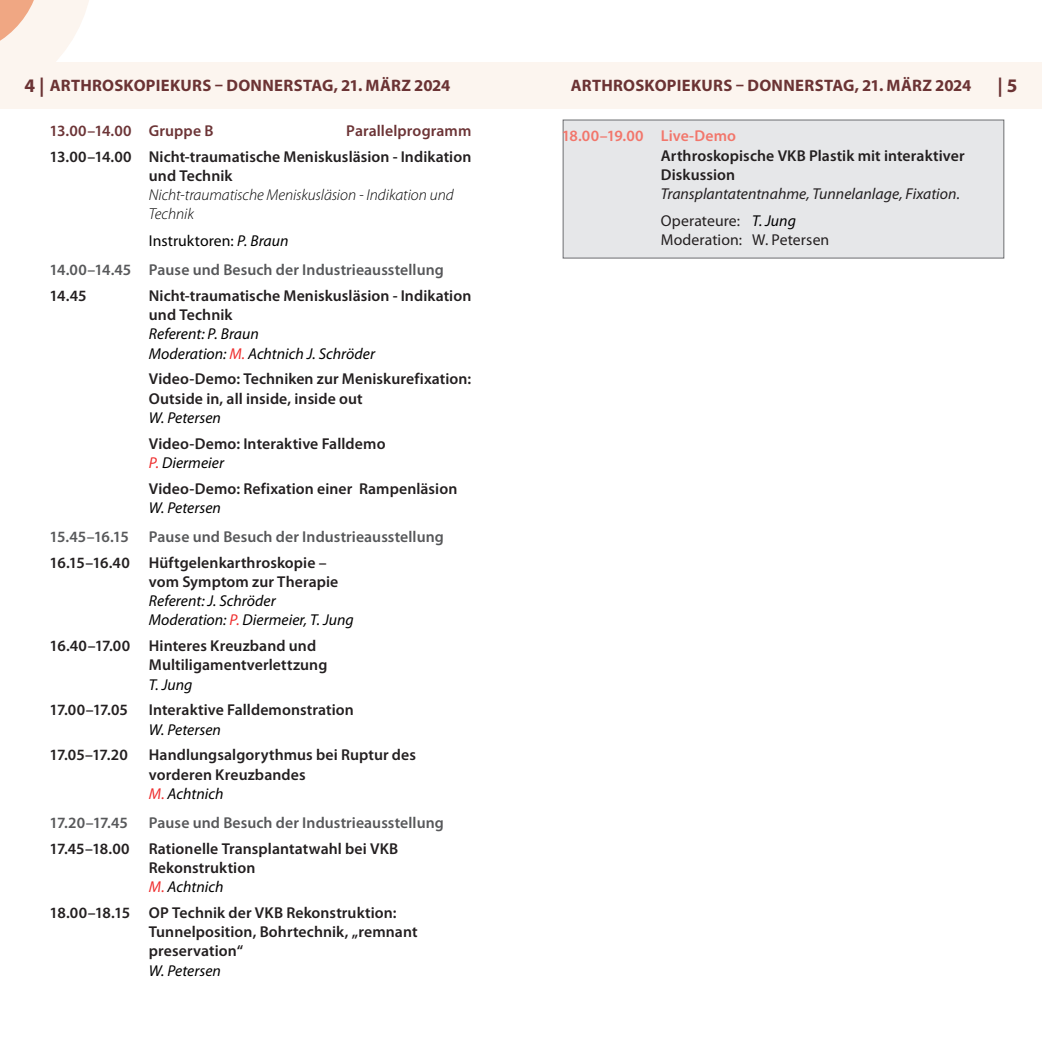
<style>
.page{position:relative;width:1042px;height:1042px;background:#fff}
.page>*{position:absolute;margin:0;border:0;box-sizing:border-box;transform-origin:0 0}
.t1{font:700 19.25px "Myriad Pro";color:#6b3334}
.t2{font:700 16.62px "Myriad Pro";letter-spacing:.015em;color:#6b3334}
.ProgrammHead{font:600 15.75px/19.2px "Myriad Pro";letter-spacing:.005em;color:#231f20}
.Referent{font:italic 15.75px "Myriad Pro";color:#000001}
.Pause{font:600 15.75px "Myriad Pro";letter-spacing:.005em;color:#57585a}
.Programm_Head2{font:italic 300 15.75px/19.2px "Myriad Pro";letter-spacing:-.005em;color:#000001}
.Vorsitz{font:15.75px "Myriad Pro";letter-spacing:.005em;color:#231f20}
.ProgrammHead-2{font:600 15.75px "Myriad Pro";letter-spacing:.005em;color:#6c3436}
.Vorsitz-2{font:15.75px "Myriad Pro";letter-spacing:.005em;color:#000001}
.s1{font-size:19.25px}
.s2{font-style:italic}
.s3{color:#ee2d2d}
.s4{color:#f2766b}
.s5{font-weight:400;font-style:italic}
.s6{font-style:italic;color:#000001}
</style>
<div class="page">
<div style="left:0;top:62px;width:521px;height:46px;background:#fcf5ef"></div>
<div style="left:521px;top:62px;width:521px;height:46px;background:#fcf5ef"></div>
<svg style="left:0;top:0;width:89px;height:62px"></svg>
<div style="left:563px;top:120px;width:441px;height:138px;background:#e6e7e9;border:1px solid #6c6d70"></div>
<p class="t2" style="left:25px;top:75px;width:427px"><span class="s1">4 |</span> ARTHROSKOPIEKURS – DONNERSTAG, 21. MÄRZ 2024</p>
<p class="t2" style="left:571px;top:75px;width:402px">ARTHROSKOPIEKURS – DONNERSTAG, 21. MÄRZ 2024</p>
<p class="t1" style="left:997px;top:73px;width:22px">| 5</p>
<p class="ProgrammHead-2" style="left:50px;top:121px;width:165px">13.00–14.00 Gruppe B</p>
<p class="ProgrammHead-2" style="left:346px;top:121px;width:127px">Parallelprogramm</p>
<p class="ProgrammHead" style="left:149px;top:146px;width:324px;text-indent:-99px">13.00–14.00 Nicht-traumatische Meniskusläsion - Indikation und Technik</p>
<p class="Programm_Head2" style="left:149px;top:185px;width:306px">Nicht-traumatische Meniskusläsion - Indikation und<br>Technik</p>
<p class="Vorsitz-2" style="left:149px;top:231px;width:141px">Instruktoren: <span class="s2">P. Braun</span></p>
<p class="Pause" style="left:50px;top:260px;width:396px">14.00–14.45 Pause und Besuch der Industrieausstellung</p>
<p class="ProgrammHead" style="left:50px;top:286px;width:38px">14.45</p>
<p class="ProgrammHead" style="left:149px;top:286px;width:324px">Nicht-traumatische Meniskusläsion - Indikation und Technik</p>
<p class="Referent" style="left:149px;top:324px;width:112px">Referent: P. Braun</p>
<p class="Referent" style="left:149px;top:344px;width:228px">Moderation: <span class="s3">M.</span> Achtnich J. Schröder</p>
<p class="ProgrammHead" style="left:149px;top:369px;width:324px">Video-Demo: Techniken zur Meniskurefixation:<br>Outside in, all inside, inside out</p>
<p class="Referent" style="left:149px;top:408px;width:74px">W. Petersen</p>
<p class="ProgrammHead" style="left:149px;top:433px;width:238px">Video-Demo: Interaktive Falldemo</p>
<p class="Referent" style="left:149px;top:453px;width:77px"><span class="s3">P.</span> Diermeier</p>
<p class="ProgrammHead" style="left:149px;top:478px;width:310px">Video-Demo: Refixation einer Rampenläsion</p>
<p class="Referent" style="left:149px;top:498px;width:74px">W. Petersen</p>
<p class="Pause" style="left:50px;top:527px;width:81px">15.45–16.15</p>
<p class="Pause" style="left:149px;top:527px;width:296px">Pause und Besuch der Industrieausstellung</p>
<p class="ProgrammHead" style="left:149px;top:552px;width:191px;text-indent:-99px">16.15–16.40 Hüftgelenkarthroskopie – vom Symptom zur Therapie</p>
<p class="Referent" style="left:149px;top:591px;width:128px">Referent: J. Schröder</p>
<p class="Referent" style="left:149px;top:610px;width:206px">Moderation: <span class="s3">P.</span> Diermeier, T. Jung</p>
<p class="ProgrammHead" style="left:149px;top:636px;width:180px;text-indent:-99px">16.40–17.00 Hinteres Kreuzband und<br>Multiligamentverlettzung</p>
<p class="Referent" style="left:149px;top:674px;width:45px">T. Jung</p>
<p class="ProgrammHead" style="left:50px;top:700px;width:80px">17.00–17.05</p>
<p class="ProgrammHead" style="left:149px;top:700px;width:206px">Interaktive Falldemonstration</p>
<p class="Referent" style="left:149px;top:719px;width:74px">W. Petersen</p>
<p class="ProgrammHead" style="left:50px;top:745px;width:80px">17.05–17.20</p>
<p class="ProgrammHead" style="left:149px;top:745px;width:269px">Handlungsalgorythmus bei Ruptur des vorderen Kreuzbandes</p>
<p class="Referent" style="left:149px;top:784px;width:76px"><span class="s3">M.</span> Achtnich</p>
<p class="Pause" style="left:50px;top:813px;width:80px">17.20–17.45</p>
<p class="Pause" style="left:149px;top:813px;width:296px">Pause und Besuch der Industrieausstellung</p>
<p class="ProgrammHead" style="left:149px;top:838px;width:251px;text-indent:-99px">17.45–18.00 Rationelle Transplantatwahl bei VKB<br>Rekonstruktion</p>
<p class="Referent" style="left:149px;top:877px;width:76px"><span class="s3">M.</span> Achtnich</p>
<p class="ProgrammHead" style="left:149px;top:902px;width:270px;text-indent:-99px">18.00–18.15 OP Technik der VKB Rekonstruktion:<br>Tunnelposition, Bohrtechnik, „remnant preservation“</p>
<p class="Referent" style="left:149px;top:960px;width:74px">W. Petersen</p>
<p class="ProgrammHead" style="left:661px;top:126px;width:305px;text-indent:-99px"><span class="s4">18.00–19.00 Live-Demo<br></span>Arthroskopische VKB Plastik mit interaktiver Diskussion<br><span class="s5">Transplantatentnahme, Tunnelanlage, Fixation.</span></p>
<p class="Vorsitz" style="left:661px;top:211px;width:137px">Operateure: <span class="s6">T. Jung</span></p>
<p class="Vorsitz" style="left:661px;top:230px;width:170px">Moderation: W. Petersen</p>
</div>
